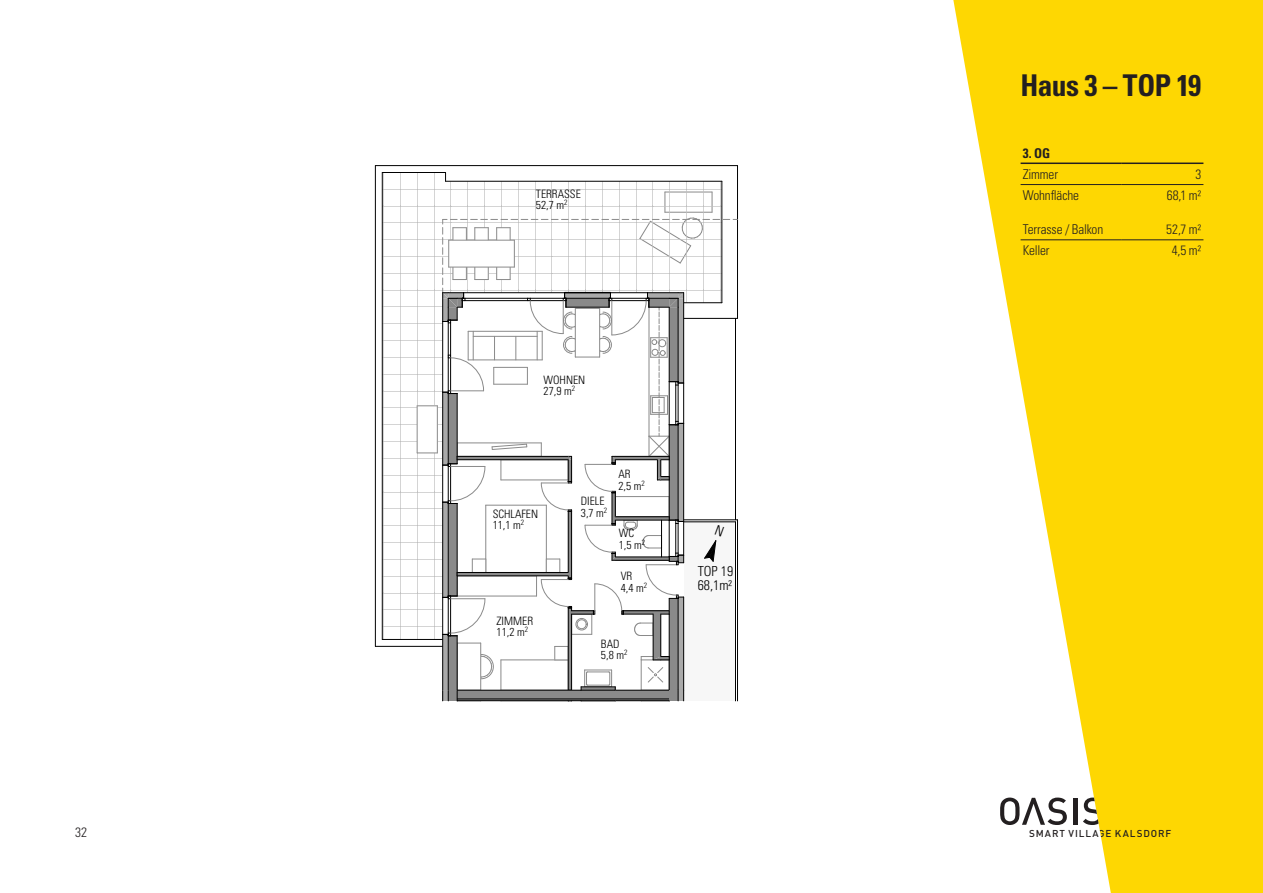
<style>
.page{position:relative;width:1263px;height:893px;background:#fff}
.page>*{position:absolute;margin:0;border:0;box-sizing:border-box;transform-origin:0 0}
.t1{font:700 condensed 30px "Univers LT Std";letter-spacing:-.02em;color:#231f20}
.t2{font:300 condensed 13.8px/13.8px "Univers LT Std";color:#000}
.t3{font:300 condensed 13.5px "Univers LT Std";letter-spacing:-.01em;color:#231f20}
.t4{font:700 condensed 13.5px "Univers LT Std";color:#231f20}
.t5{font:300 condensed 11.55px/11.6px "Univers LT Std";color:#000}
.t6{font:500 9.9px "DIN Pro";letter-spacing:.09em;color:#231f20}
</style>
<div class="page">
<svg style="left:953px;top:0;width:310px;height:893px;fill:#fed702"></svg>
<hr style="left:1073px;top:798px;width:4px;height:27px;background:#231f20">
<svg style="left:1000px;top:797px;width:67px;height:28px"></svg>
<svg style="left:1083px;top:797px;width:15px;height:28px"></svg>
<svg style="left:383px;top:173px;width:339px;height:466px"></svg>
<hr style="left:737px;top:166px;width:1px;height:152px;background:#000">
<hr style="left:375px;top:165px;width:362px;height:1px;background:#000">
<hr style="left:375px;top:166px;width:1px;height:480px;background:#000">
<hr style="left:375px;top:646px;width:68px;height:1px;background:#000">
<hr style="left:382px;top:639px;width:61px;height:1px;background:#000">
<hr style="left:382px;top:172px;width:1px;height:467px;background:#000">
<hr style="left:382px;top:172px;width:63px;height:1px;background:#000">
<hr style="left:445px;top:181px;width:277px;height:1px;background:#000">
<hr style="left:722px;top:181px;width:1px;height:122px;background:#000">
<hr style="left:737px;top:520px;width:1px;height:181px;background:#000">
<hr style="left:1020px;top:163px;width:101px;height:1px;background:#231f20">
<hr style="left:1121px;top:163px;width:82px;height:1px;background:#231f20">
<hr style="left:1020px;top:184px;width:101px;height:1px;background:#231f20">
<hr style="left:1121px;top:184px;width:82px;height:1px;background:#231f20">
<hr style="left:1020px;top:239px;width:101px;height:1px;background:#231f20">
<hr style="left:1121px;top:239px;width:82px;height:1px;background:#231f20">
<svg style="left:417px;top:192px;width:320px;height:510px"></svg>
<p class="t5" style="left:536px;top:188px;width:46px">TERRASSE<br>52,7 m<sup>2</sup></p>
<p class="t5" style="left:544px;top:374px;width:43px">WOHNEN<br>27,9 m<sup>2</sup></p>
<p class="t5" style="left:493px;top:508px;width:47px">SCHLAFEN<br>11,1 m<sup>2</sup></p>
<p class="t5" style="left:581px;top:495px;width:28px">DIELE<br>3,7 m<sup>2</sup></p>
<p class="t5" style="left:618px;top:469px;width:28px">AR<br>2,5 m<sup>2</sup></p>
<p class="t5" style="left:619px;top:527px;width:28px">WC<br>1,5 m<sup>2</sup></p>
<p class="t5" style="left:621px;top:571px;width:28px">VR<br>4,4 m<sup>2</sup></p>
<p class="t5" style="left:496px;top:615px;width:38px">ZIMMER<br>11,2 m<sup>2</sup></p>
<p class="t5" style="left:601px;top:638px;width:28px">BAD<br>5,8 m<sup>2</sup></p>
<p class="t2" style="left:698px;top:565px;width:37px">TOP 19<br>68,1m²</p>
<p class="t1" style="left:1020px;top:67px;width:182px">Haus 3 – TOP 19</p>
<p class="t4" style="left:1023px;top:144px;width:29px">3. OG</p>
<p class="t3" style="left:1023px;top:166px;width:37px">Zimmer</p>
<p class="t3" style="left:1195px;top:166px;width:7px">3</p>
<p class="t3" style="left:1023px;top:187px;width:58px">Wohnfläche</p>
<p class="t3" style="left:1167px;top:187px;width:36px">68,1 m²</p>
<p class="t3" style="left:1023px;top:221px;width:82px">Terrasse / Balkon</p>
<p class="t3" style="left:1166px;top:221px;width:37px">52,7 m²</p>
<p class="t3" style="left:1023px;top:242px;width:28px">Keller</p>
<p class="t3" style="left:1172px;top:242px;width:31px">4,5 m²</p>
<p class="t3" style="left:75px;top:824px;width:14px">32</p>
<p class="t6" style="left:1029px;top:826px;width:144px">SMART VILLAGE KALSDORF</p>
</div>
